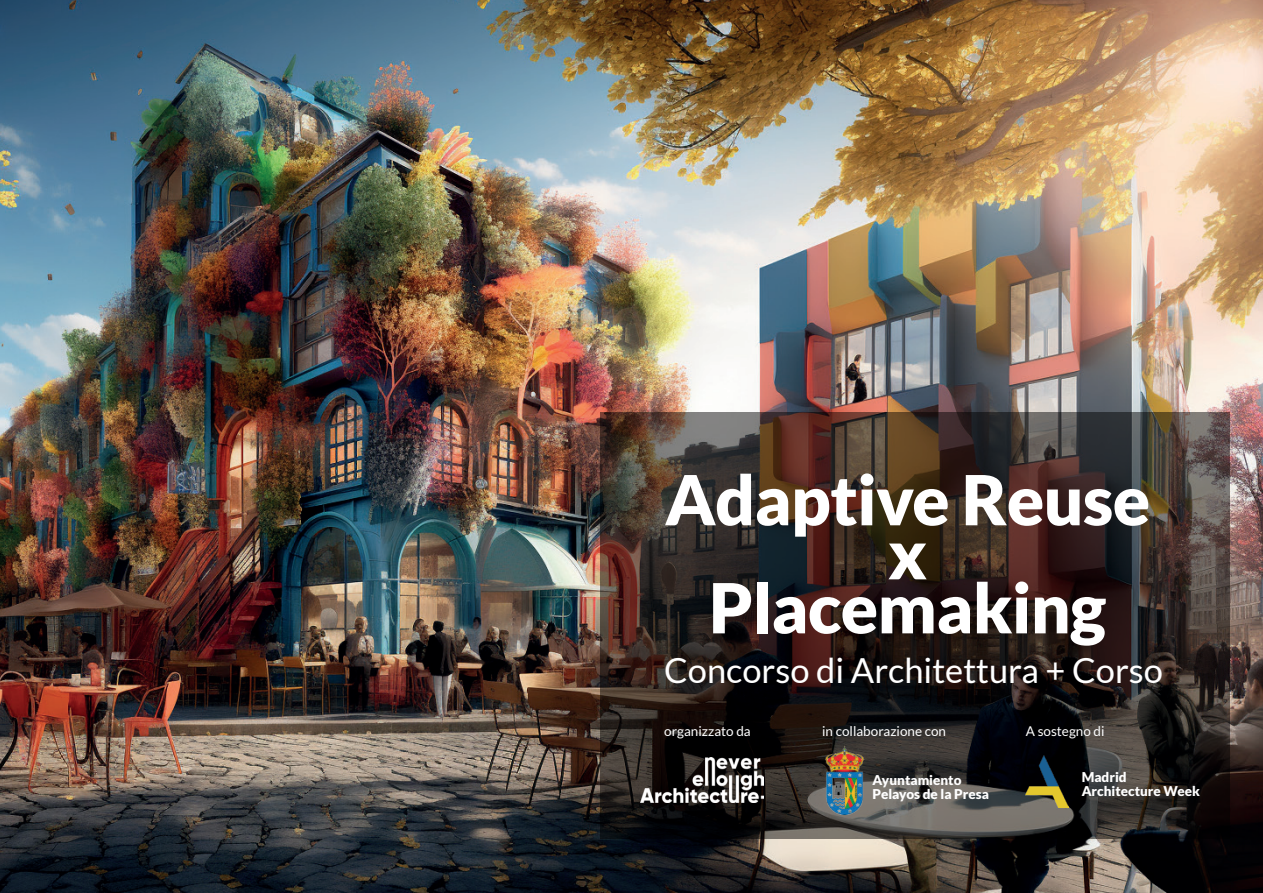
<style>
.page{position:relative;width:1263px;height:893px;background:#fff}
.page>*{position:absolute;margin:0;border:0;box-sizing:border-box;transform-origin:0 0}
.t1{font:900 69px/54px "Lato";letter-spacing:-.01em;color:#fff;text-align:center}
.t2{font:34.5px "Lato";color:#fff}
.t3{font:900 13.5px/13.5px "Lato";color:#fff}
.t4{font:13.5px "Lato";color:#fff}
</style>
<div class="page">
<img style="left:0;top:0;width:1263px;height:893px">
<svg style="left:600px;top:412px;width:629px;height:427px;background:#332824"></svg>
<img style="left:641px;top:758px;width:122px;height:44px">
<img style="left:818px;top:745px;width:49px;height:69px">
<img style="left:1026px;top:755px;width:42px;height:52px">
<h1 class="t1" style="left:665px;top:472px;width:487px">Adaptive Reuse x<br>Placemaking</h1>
<h2 class="t2" style="left:664px;top:652px;width:500px">Concorso di Architettura + Corso</h2>
<p class="t4" style="left:664px;top:723px;width:88px">organizzato da</p>
<p class="t4" style="left:822px;top:723px;width:125px">in collaborazione con</p>
<p class="t4" style="left:1026px;top:723px;width:80px">A sostegno di</p>
<p class="t3" style="left:872px;top:773px;width:118px">Ayuntamiento<br>Pelayos de la Presa</p>
<p class="t3" style="left:1082px;top:770px;width:120px">Madrid<br>Architecture Week</p>
</div>
